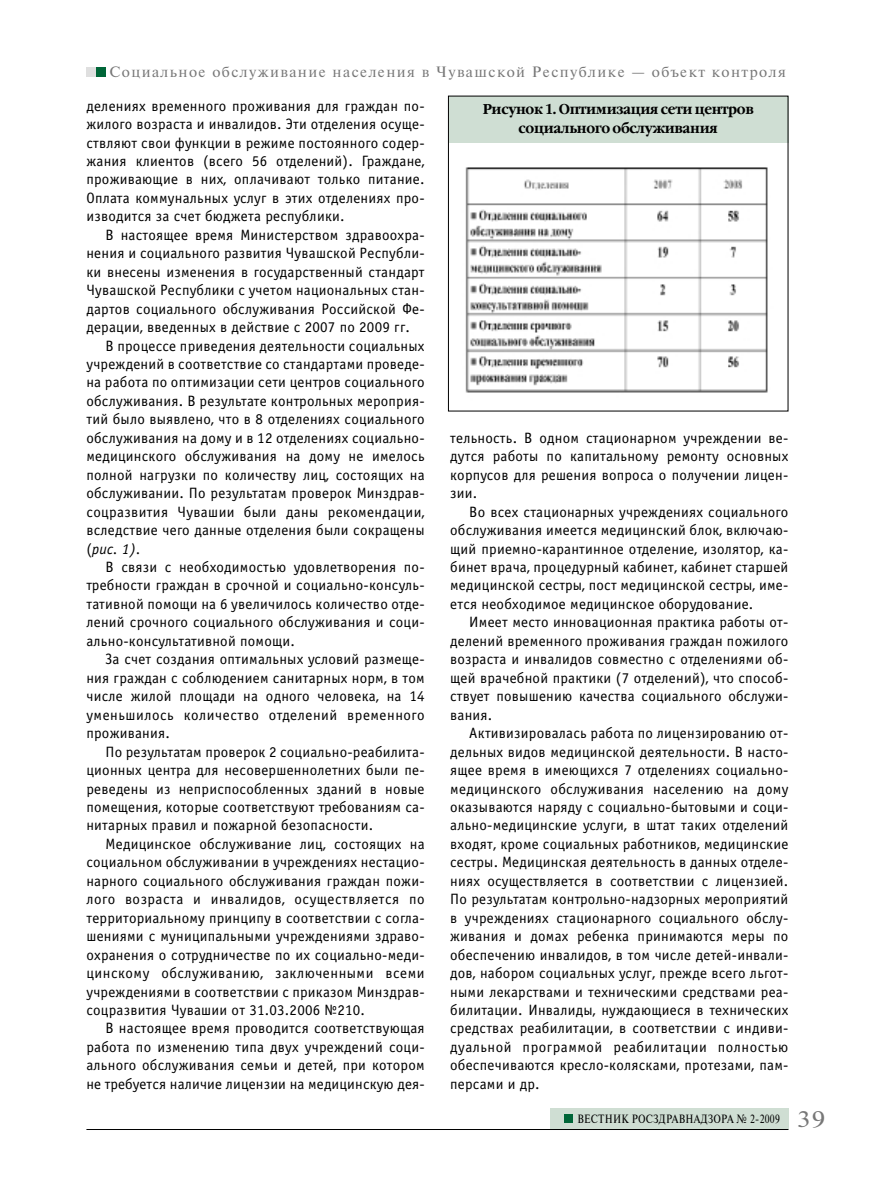
<style>
.page{position:relative;width:872px;height:1190px;background:#fff}
.page>*{position:absolute;margin:0;border:0;box-sizing:border-box;transform-origin:0 0}
.t1{font:15px/18.5px "Officina Sans C";letter-spacing:.015em;color:#000;text-align:justify}
.t2{font:15px "Officina Sans C";letter-spacing:.035em;color:#000}
.t3{font:15px "Newton C";letter-spacing:.095em;color:#777}
.t4{font:italic 15px "Officina Sans C";color:#000}
.t5{font:700 14.25px/19.5px "Garamond C";letter-spacing:-.025em;color:#000;text-align:center;scale:.9 1}
.t6{font:12px "Newton C";letter-spacing:.025em;color:#000;scale:.81 1}
.s1{font-style:normal}
.s2{font-size:22.5px;color:#777}
</style>
<div class="page">
<div style="left:550px;top:1108px;width:238px;height:21px;background:#cfded3"></div>
<div style="left:564px;top:1114px;width:9px;height:8px;background:#006638"></div>
<hr style="left:86px;top:1129px;width:702px;height:1px;background:#000">
<div style="left:86px;top:67px;width:10px;height:10px;background:#dfdfdf"></div>
<div style="left:96px;top:67px;width:10px;height:10px;background:#006638"></div>
<div style="left:449px;top:96px;width:339px;height:47px;background:#cfded3"></div>
<img style="left:465px;top:167px;width:303px;height:226px">
<p class="t3" style="left:109px;top:67px;width:678px">Социальное обслуживание населения в Чувашской Республике — объект контроля</p>
<p class="t5" style="left:482px;top:101px;width:303px">Рисунок 1. Оптимизация сети центров социального обслуживания</p>
<p class="t1" style="left:86px;top:98px;width:340px">делениях временного проживания для граждан по&shy;жилого возраста и инвалидов. Эти отделения осуще&shy;ствляют свои функции в режиме постоянного содер&shy;жания клиентов (всего 56 отделений). Граждане, проживающие в них, оплачивают только питание.<br>Оплата коммунальных услуг в этих отделениях про&shy;изводится за счет бюджета республики.</p>
<p class="t1" style="left:106px;top:227px;width:320px">В настоящее время Министерством здравоохра-</p>
<p class="t1" style="left:86px;top:245px;width:340px">нения и социального развития Чувашской Республи-</p>
<p class="t1" style="left:86px;top:264px;width:340px">ки внесены изменения в государственный стандарт</p>
<p class="t1" style="left:86px;top:282px;width:340px">Чувашской Республики с учетом национальных стан-</p>
<p class="t1" style="left:86px;top:301px;width:340px">дартов социального обслуживания Российской Фе-</p>
<p class="t1" style="left:86px;top:319px;width:325px">дерации, введенных в действие с 2007 по 2009 гг.</p>
<p class="t1" style="left:106px;top:338px;width:320px">В процессе приведения деятельности социальных</p>
<p class="t1" style="left:86px;top:356px;width:340px">учреждений в соответствие со стандартами проведе-</p>
<p class="t1" style="left:86px;top:375px;width:340px">на работа по оптимизации сети центров социального</p>
<p class="t1" style="left:86px;top:393px;width:340px">обслуживания. В результате контрольных мероприя-</p>
<p class="t1" style="left:86px;top:411px;width:340px">тий было выявлено, что в 8 отделениях социального</p>
<p class="t1" style="left:86px;top:430px;width:340px">обслуживания на дому и в 12 отделениях социально-</p>
<p class="t1" style="left:86px;top:448px;width:340px">медицинского обслуживания на дому не имелось</p>
<p class="t1" style="left:86px;top:467px;width:340px">полной нагрузки по количеству лиц, состоящих на</p>
<p class="t1" style="left:86px;top:485px;width:340px">обслуживании. По результатам проверок Минздрав-</p>
<p class="t1" style="left:86px;top:504px;width:340px">соцразвития Чувашии были даны рекомендации,</p>
<p class="t1" style="left:86px;top:522px;width:340px">вследствие чего данные отделения были сокращены</p>
<p class="t4" style="left:86px;top:543px;width:56px"><span class="s1">(</span>рис. 1).</p>
<p class="t1" style="left:106px;top:559px;width:320px">В связи с необходимостью удовлетворения по-</p>
<p class="t1" style="left:86px;top:578px;width:340px">требности граждан в срочной и социально-консуль-</p>
<p class="t1" style="left:86px;top:596px;width:340px">тативной помощи на 6 увеличилось количество отде-</p>
<p class="t1" style="left:86px;top:614px;width:340px">лений срочного социального обслуживания и соци-</p>
<p class="t1" style="left:86px;top:633px;width:210px">ально-консультативной помощи.</p>
<p class="t1" style="left:106px;top:651px;width:320px">За счет создания оптимальных условий размеще-</p>
<p class="t1" style="left:86px;top:670px;width:340px">ния граждан с соблюдением санитарных норм, в том</p>
<p class="t1" style="left:86px;top:688px;width:340px">числе жилой площади на одного человека, на 14</p>
<p class="t2" style="left:86px;top:709px;width:340px">уменьшилось количество отделений временного</p>
<p class="t1" style="left:86px;top:725px;width:85px">проживания.</p>
<p class="t1" style="left:106px;top:744px;width:320px">По результатам проверок 2 социально-реабилита-</p>
<p class="t1" style="left:86px;top:762px;width:340px">ционных центра для несовершеннолетних были пе-</p>
<p class="t1" style="left:86px;top:780px;width:340px">реведены из неприспособленных зданий в новые</p>
<p class="t1" style="left:86px;top:799px;width:340px">помещения, которые соответствуют требованиям са-</p>
<p class="t1" style="left:86px;top:817px;width:288px">нитарных правил и пожарной безопасности.</p>
<p class="t1" style="left:106px;top:836px;width:320px">Медицинское обслуживание лиц, состоящих на</p>
<p class="t1" style="left:86px;top:854px;width:340px">социальном обслуживании в учреждениях нестацио-</p>
<p class="t1" style="left:86px;top:873px;width:340px">нарного социального обслуживания граждан пожи-</p>
<p class="t2" style="left:86px;top:893px;width:340px">лого возраста и инвалидов, осуществляется по</p>
<p class="t1" style="left:86px;top:910px;width:340px">территориальному принципу в соответствии с согла-</p>
<p class="t1" style="left:86px;top:928px;width:340px">шениями с муниципальными учреждениями здраво-</p>
<p class="t1" style="left:86px;top:947px;width:340px">охранения о сотрудничестве по их социально-меди-</p>
<p class="t2" style="left:86px;top:967px;width:340px">цинскому обслуживанию, заключенными всеми</p>
<p class="t1" style="left:86px;top:983px;width:340px">учреждениями в соответствии с приказом Минздрав-</p>
<p class="t1" style="left:86px;top:1002px;width:280px">соцразвития Чувашии от 31.03.2006 №210.</p>
<p class="t1" style="left:106px;top:1020px;width:320px">В настоящее время проводится соответствующая</p>
<p class="t1" style="left:86px;top:1039px;width:340px">работа по изменению типа двух учреждений соци-</p>
<p class="t1" style="left:86px;top:1057px;width:340px">ального обслуживания семьи и детей, при котором</p>
<p class="t1" style="left:86px;top:1076px;width:340px">не требуется наличие лицензии на медицинскую дея-</p>
<p class="t1" style="left:450px;top:430px;width:340px">тельность. В одном стационарном учреждении ве&shy;дутся работы по капитальному ремонту основных корпусов для решения вопроса о получении лицен&shy;зии.</p>
<p class="t1" style="left:450px;top:504px;width:340px;text-indent:19px">Во всех стационарных учреждениях социального обслуживания имеется медицинский блок, включаю&shy;щий приемно-карантинное отделение, изолятор, ка&shy;бинет врача, процедурный кабинет, кабинет старшей медицинской сестры, пост медицинской сестры, име&shy;ется необходимое медицинское оборудование.</p>
<p class="t1" style="left:450px;top:614px;width:340px;text-indent:19px">Имеет место инновационная практика работы от&shy;делений временного проживания граждан пожилого возраста и инвалидов совместно с отделениями об&shy;щей врачебной практики (7 отделений), что способ&shy;ствует повышению качества социального обслужи&shy;вания.</p>
<p class="t1" style="left:450px;top:725px;width:340px;text-indent:19px">Активизировалась работа по лицензированию от&shy;дельных видов медицинской деятельности. В насто&shy;ящее время в имеющихся 7 отделениях социально&shy;медицинского обслуживания населению на дому оказываются наряду с социально-бытовыми и соци&shy;ально-медицинские услуги, в штат таких отделений входят, кроме социальных работников, медицинские сестры. Медицинская деятельность в данных отделе&shy;ниях осуществляется в соответствии с лицензией.<br>По результатам контрольно-надзорных мероприятий в учреждениях стационарного социального обслу&shy;живания и домах ребенка принимаются меры по обеспечению инвалидов, в том числе детей-инвали&shy;дов, набором социальных услуг, прежде всего льгот&shy;ными лекарствами и техническими средствами реа&shy;билитации. Инвалиды, нуждающиеся в технических средствах реабилитации, в соответствии с индиви&shy;дуальной программой реабилитации полностью обеспечиваются кресло-колясками, протезами, пам&shy;персами и др.</p>
<p class="t6" style="left:577px;top:1114px;width:308px">ВЕСТНИК РОСЗДРАВНАДЗОРА № 2-2009 <span class="s2">39</span></p>
</div>
